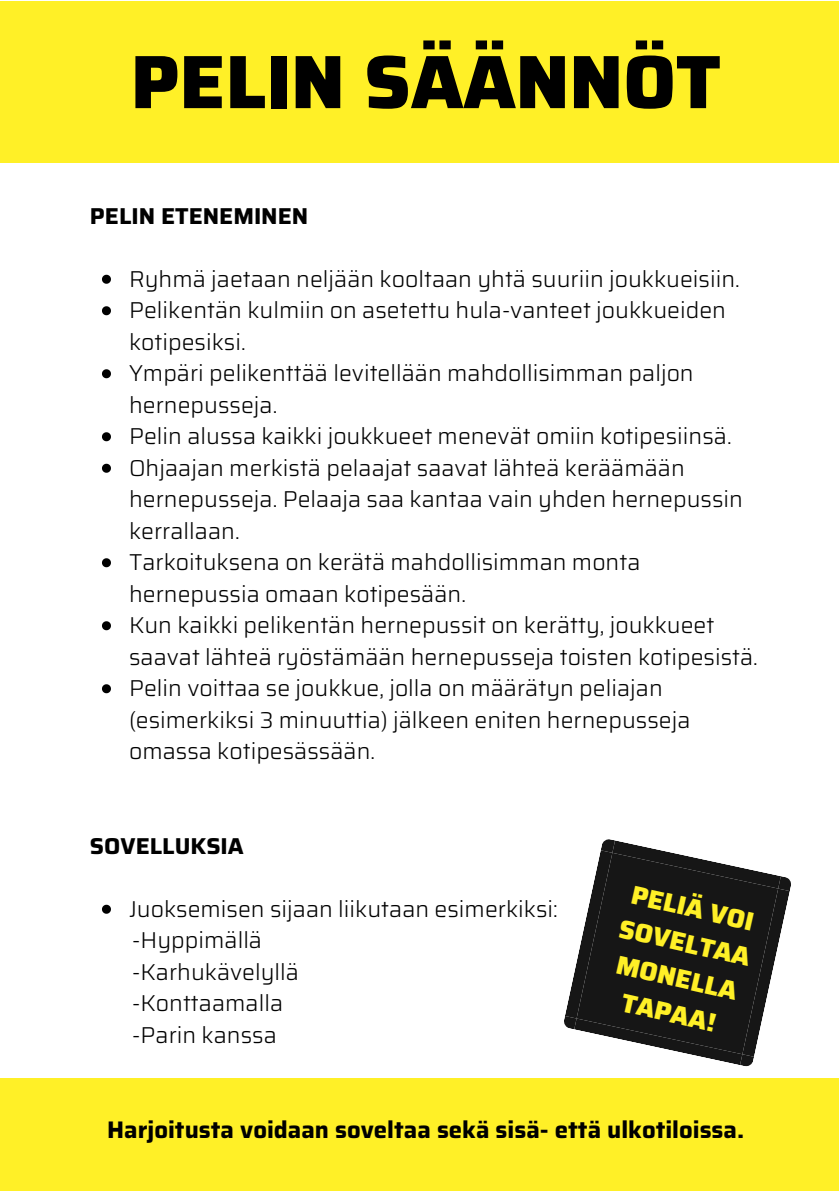
<style>
.page{position:relative;width:839px;height:1191px;background:#fff}
.page>*{position:absolute;margin:0;border:0;box-sizing:border-box;transform-origin:0 0}
.t1{font:800 75.6px "Saira";color:#000}
.t2{font:800 26.2px "Saira";color:#fff027}
.t3{font:700 24px "Saira";color:#000}
.t4{font:300 23px/31.6px "Saira";color:#000}
.t5{font:700 23px "Saira";color:#000}
</style>
<div class="page">
<div style="left:0;top:1px;width:838px;height:161px;background:#fff027"></div>
<div style="left:0;top:1079px;width:838px;height:112px;background:#fff027"></div>
<svg style="left:564px;top:839px;width:227px;height:228px"></svg>
<svg style="left:102px;top:275px;width:9px;height:9px"></svg>
<svg style="left:102px;top:306px;width:9px;height:9px"></svg>
<svg style="left:102px;top:369px;width:9px;height:9px"></svg>
<svg style="left:102px;top:432px;width:9px;height:9px"></svg>
<svg style="left:102px;top:464px;width:9px;height:9px"></svg>
<svg style="left:102px;top:558px;width:9px;height:9px"></svg>
<svg style="left:102px;top:621px;width:9px;height:9px"></svg>
<svg style="left:102px;top:684px;width:9px;height:9px"></svg>
<svg style="left:102px;top:905px;width:9px;height:9px"></svg>
<h1 class="t1" style="left:131px;top:22px;width:591px">PELIN SÄÄNNÖT</h1>
<p class="t5" style="left:90px;top:198px;width:220px">PELIN ETENEMINEN</p>
<p class="t4" style="left:129px;top:263px;width:630px">Ryhmä jaetaan neljään kooltaan yhtä suuriin joukkueisiin.<br>Pelikentän kulmiin on asetettu hula-vanteet joukkueiden kotipesiksi.<br>Ympäri pelikenttää levitellään mahdollisimman paljon hernepusseja.<br>Pelin alussa kaikki joukkueet menevät omiin kotipesiinsä.<br>Ohjaajan merkistä pelaajat saavat lähteä keräämään hernepusseja. Pelaaja saa kantaa vain yhden hernepussin kerrallaan.<br>Tarkoituksena on kerätä mahdollisimman monta hernepussia omaan kotipesään.<br>Kun kaikki pelikentän hernepussit on kerätty, joukkueet saavat lähteä ryöstämään hernepusseja toisten kotipesistä.<br>Pelin voittaa se joukkue, jolla on määrätyn peliajan (esimerkiksi 3 minuuttia) jälkeen eniten hernepusseja omassa kotipesässään.</p>
<p class="t5" style="left:90px;top:828px;width:155px">SOVELLUKSIA</p>
<p class="t4" style="left:129px;top:893px;width:430px">Juoksemisen sijaan liikutaan esimerkiksi:</p>
<p class="t4" style="left:132px;top:924px;width:168px">-Hyppimällä -Karhukävelyllä -Konttaamalla -Parin kanssa</p>
<p class="t2" style="left:636px;top:874px;width:126px;rotate:13deg">PELIÄ VOI</p>
<p class="t2" style="left:621px;top:944px;width:124px;rotate:13deg">MONELLA</p>
<p class="t2" style="left:624px;top:908px;width:135px;rotate:13deg">SOVELTAA</p>
<p class="t2" style="left:626px;top:982px;width:98px;rotate:13deg">TAPAA!</p>
<p class="t3" style="left:107px;top:1111px;width:638px">Harjoitusta voidaan soveltaa sekä sisä- että ulkotiloissa.</p>
</div>
